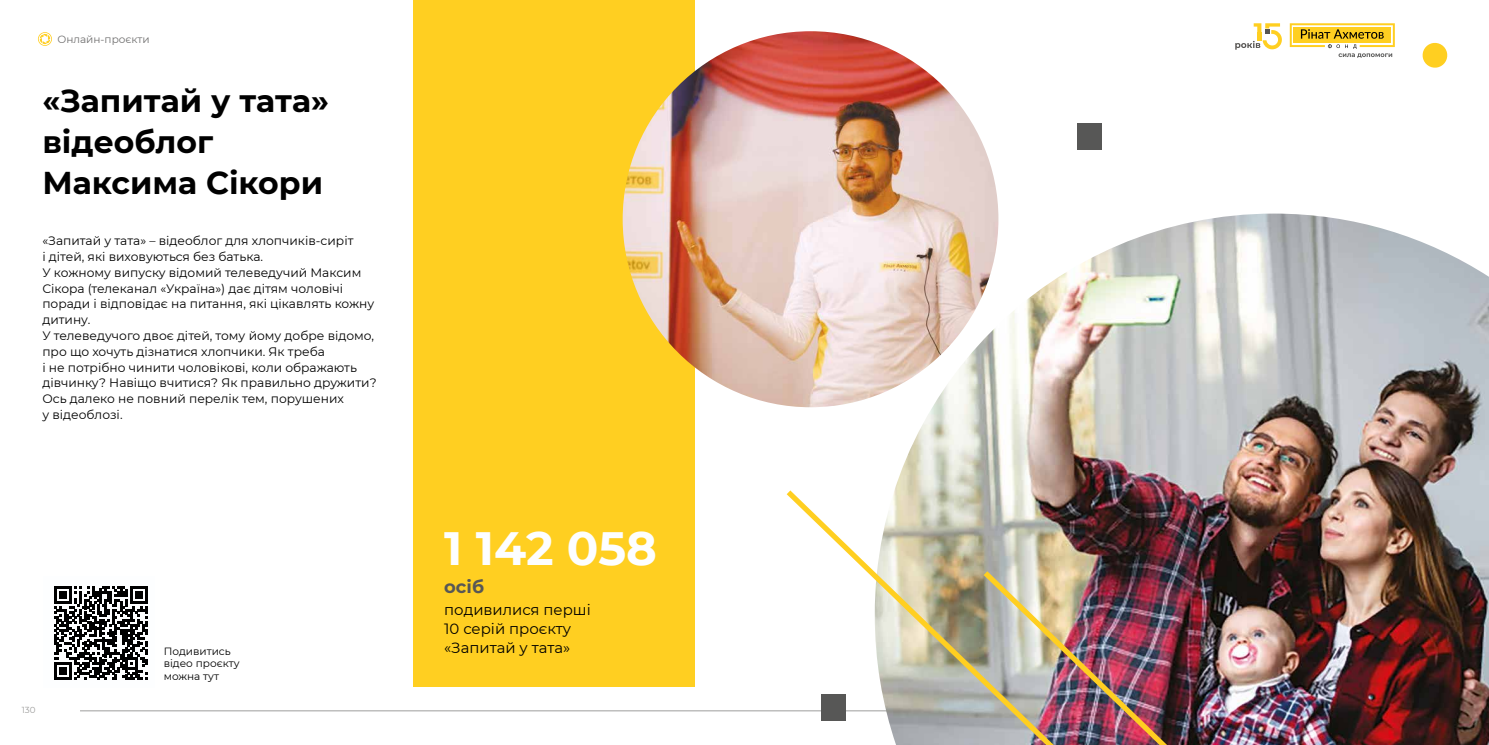
<style>
.page{position:relative;width:1489px;height:745px;background:#fff}
.page>*{position:absolute;margin:0;border:0;box-sizing:border-box;transform-origin:0 0}
.t1{font:700 46.64px "Montserrat";color:#fdfeff}
.t2{font:700 31.5px/41.1px "Montserrat";color:#000}
.t3{font:700 17.94px "Montserrat";color:#575756}
.t4{font:14.88px/19.2px "Montserrat";color:#000}
.t5{font:12.25px/15.8px "Montserrat";color:#000}
.t6{font:10.5px/12.6px "Montserrat";color:#000}
.t7{font:10.5px "Montserrat";color:#706f6f}
.t8{font:8.75px "Montserrat";color:#9d9d9c}
</style>
<div class="page">
<svg style="left:1422px;top:42px;width:26px;height:26px"></svg>
<hr style="left:80px;top:710px;width:1314px;height:1px;background:#9d9d9c">
<svg style="left:1289px;top:23px;width:105px;height:35px"></svg>
<svg style="left:1235px;top:23px;width:46px;height:27px"></svg>
<svg style="left:38px;top:32px;width:14px;height:14px"></svg>
<svg style="left:54px;top:586px;width:93px;height:93px"></svg>
<div style="left:413px;top:0;width:281px;height:685px;background:#ffcf21"></div>
<img style="left:875px;top:213px;width:613px;height:531px">
<img style="left:781px;top:484px;width:563px;height:260px">
<img style="left:622px;top:31px;width:376px;height:376px;border-radius:188px">
<div style="left:1076px;top:123px;width:25px;height:26px;background:#575756"></div>
<p class="t7" style="left:57px;top:32px;width:94px">Онлайн-проєкти</p>
<h2 class="t2" style="left:42px;top:79px;width:288px">«Запитай у тата» відеоблог<br>Максима Сікори</h2>
<p class="t5" style="left:42px;top:232px;width:336px">«Запитай у тата» – відеоблог для хлопчиків-сиріт<br>і дітей, які виховуються без батька.<br>У кожному випуску відомий телеведучий Максим Сікора (телеканал «Україна») дає дітям чоловічі поради і відповідає на питання, які цікавлять кожну дитину.<br>У телеведучого двоє дітей, тому йому добре відомо, про що хочуть дізнатися хлопчики. Як треба<br>і не потрібно чинити чоловікові, коли ображають дівчинку? Навіщо вчитися? Як правильно дружити?<br>Ось далеко не повний перелік тем, порушених<br>у відеоблозі.</p>
<p class="t8" style="left:22px;top:703px;width:15px">130</p>
<p class="t6" style="left:164px;top:644px;width:77px">Подивитись відео проєкту можна тут</p>
<h1 class="t1" style="left:444px;top:515px;width:214px">1 142 058</h1>
<p class="t4" style="left:444px;top:598px;width:148px">подивилися перші<br>10 серій проєкту «Запитай у тата»</p>
<h3 class="t3" style="left:444px;top:573px;width:41px">осіб</h3>
</div>
